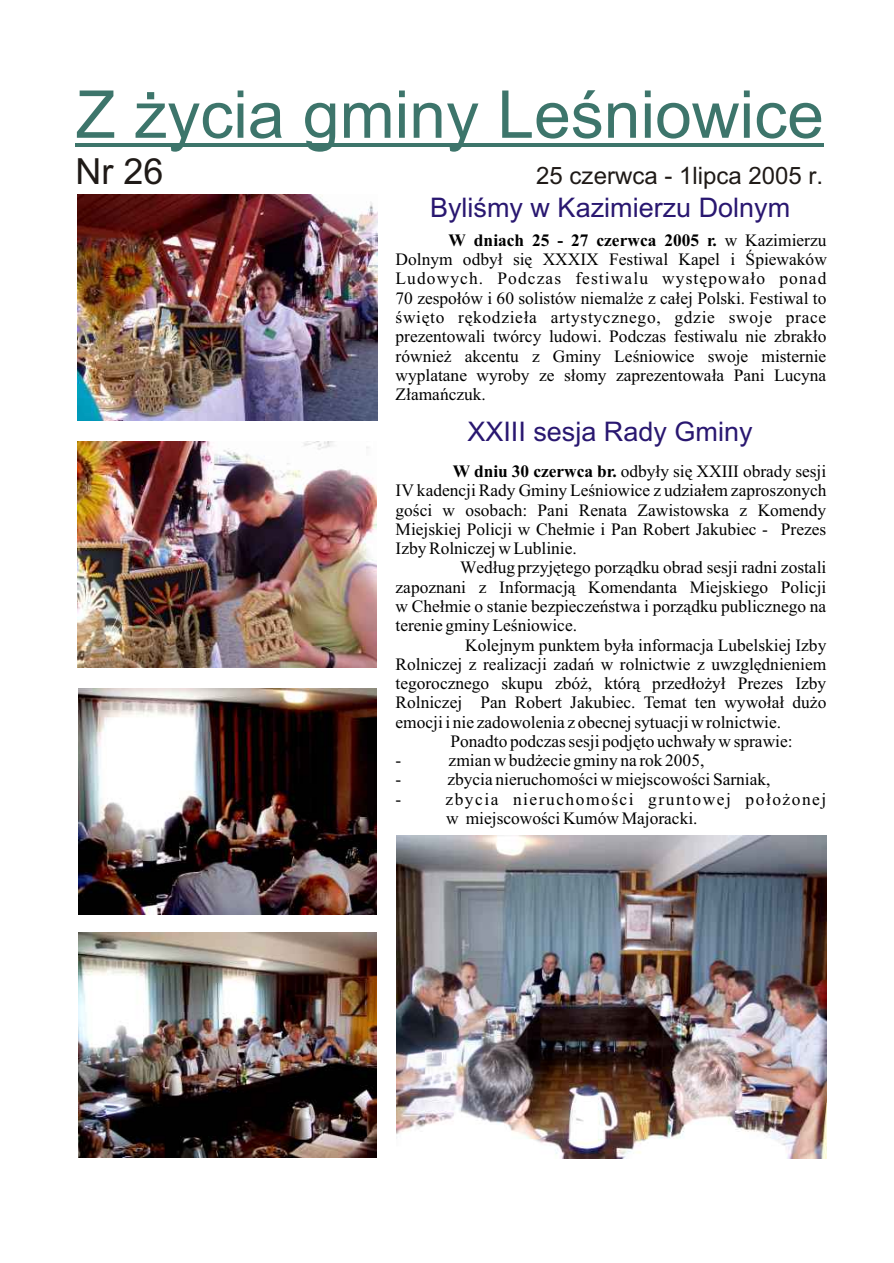
<style>
.page{position:relative;width:894px;height:1263px;background:#fff}
.page>*{position:absolute;margin:0;border:0;box-sizing:border-box;transform-origin:0 0}
.t1{font:66px "Arial CE";color:#3d756b}
.t2{font:36px "Arial CE";color:#1f1a17}
.t3{font:27px "Arial CE";color:#291770}
.t4{font:24px "Arial CE";color:#1f1a17}
.t5{font:17.4px/19.2px "Times New Roman CE";color:#000;text-align:justify}
.t6{font:17.4px/19.2px "Times New Roman CE";letter-spacing:.085em;color:#000}
.s1{font-weight:700}
</style>
<div class="page">
<hr style="left:76px;top:144px;width:748px;height:3px;background:#3d756b">
<img style="left:396px;top:836px;width:431px;height:322px">
<img style="left:79px;top:932px;width:298px;height:225px">
<img style="left:78px;top:688px;width:299px;height:226px">
<img style="left:78px;top:441px;width:299px;height:226px">
<img style="left:78px;top:194px;width:300px;height:227px">
<h1 class="t1" style="left:76px;top:90px;width:750px">Z ¿ycia gminy Leœniowice</h1>
<h2 class="t2" style="left:76px;top:158px;width:90px">Nr 26</h2>
<h3 class="t4" style="left:536px;top:167px;width:289px">25 czerwca - 1lipca 2005 r.</h3>
<h3 class="t3" style="left:430px;top:197px;width:362px">Byliœmy w Kazimierzu Dolnym</h3>
<p class="t5" style="left:396px;top:232px;width:433px;text-indent:53px"><span class="s1">W dniach 25 - 27 czerwca 2005 r.</span> w Kazimierzu Dolnym odby³ siê XXXIX Festiwal Kapel i Œpiewaków Ludowych. Podczas festiwalu wystêpowa³o ponad 70 zespo³ów i 60 solistów niemal¿e z ca³ej Polski. Festiwal to œwiêto rêkodzie³a artystycznego, gdzie swoje prace prezentowali twórcy ludowi. Podczas festiwalu nie zbrak³o równie¿ akcentu z Gminy Leœniowice swoje misternie wyplatane wyroby ze s³omy zaprezentowa³a Pani Lucyna Z³amañczuk.</p>
<h3 class="t3" style="left:467px;top:422px;width:287px">XXIII sesja Rady Gminy</h3>
<p class="t5" style="left:396px;top:463px;width:433px;text-indent:57px"><span class="s1">W dniu 30 czerwca br.</span> odby³y siê XXIII obrady sesji IV kadencji Rady Gminy Leœniowice z udzia³em zaproszonych goœci w osobach: Pani Renata Zawistowska z Komendy Miejskiej Policji w Che³mie i Pan Robert Jakubiec - Prezes Izby Rolniczej w Lublinie.</p>
<p class="t5" style="left:460px;top:560px;width:368px">Wed³ug przyjêtego porz¹dku obrad sesji radni zostali</p>
<p class="t5" style="left:396px;top:579px;width:432px">zapoznani z Informacj¹ Komendanta Miejskiego Policji</p>
<p class="t5" style="left:396px;top:598px;width:432px">w Che³mie o stanie bezpieczeñstwa i porz¹dku publicznego na</p>
<p class="t5" style="left:396px;top:618px;width:183px">terenie gminy Leœniowice.</p>
<p class="t5" style="left:465px;top:637px;width:363px">Kolejnym punktem by³a informacja Lubelskiej Izby</p>
<p class="t5" style="left:396px;top:656px;width:432px">Rolniczej z realizacji zadañ w rolnictwie z uwzglêdnieniem</p>
<p class="t5" style="left:396px;top:675px;width:432px">tegorocznego skupu zbó¿, któr¹ przed³o¿y³ Prezes Izby</p>
<p class="t5" style="left:396px;top:695px;width:432px">Rolniczej Pan Robert Jakubiec. Temat ten wywo³a³ du¿o</p>
<p class="t5" style="left:396px;top:714px;width:387px">emocji i nie zadowolenia z obecnej sytuacji w rolnictwie.</p>
<p class="t5" style="left:450px;top:733px;width:344px">Ponadto podczas sesji podjêto uchwa³y w sprawie:</p>
<p class="t5" style="left:396px;top:752px;width:7px">-</p>
<p class="t5" style="left:449px;top:752px;width:257px">zmian w bud¿ecie gminy na rok 2005,</p>
<p class="t5" style="left:396px;top:772px;width:7px">-</p>
<p class="t5" style="left:447px;top:772px;width:325px">zbycia nieruchomoœci w miejscowoœci Sarniak,</p>
<p class="t5" style="left:396px;top:791px;width:7px">-</p>
<p class="t6" style="left:446px;top:791px;width:382px">zbycia nieruchomoœci gruntowej po³o¿onej w miejscowoœci Kumów Majoracki.</p>
</div>
